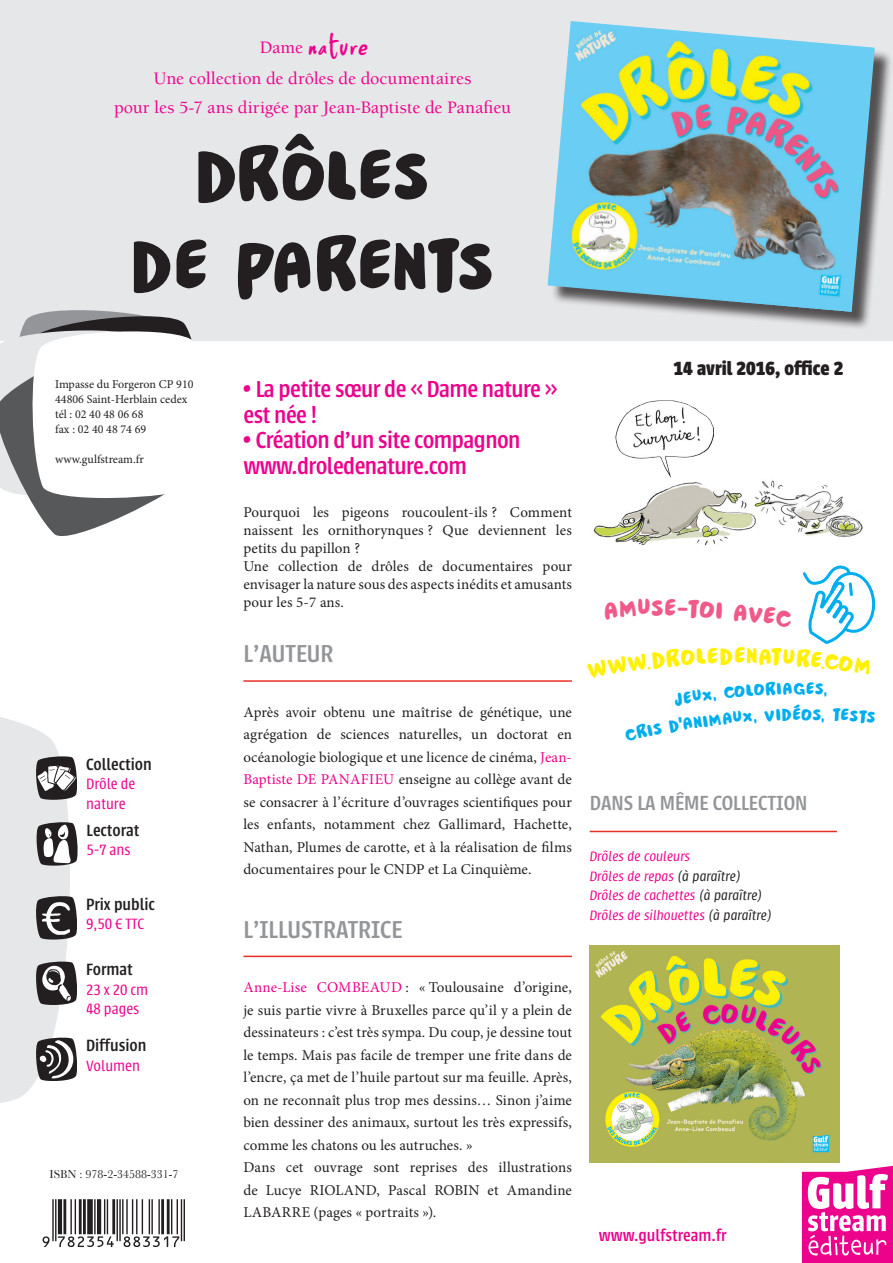
<style>
.page{position:relative;width:893px;height:1263px;background:#fff}
.page>*{position:absolute;margin:0;border:0;box-sizing:border-box;transform-origin:0 0}
.t1{font:75px/90px "DK Pardesi";color:#231f20;text-align:center}
.soussous_titre_hocke{font:36px "Splurge";color:#ed028c}
.SOUS_TITRE_1{font:500 27px "Urbana";color:#939598}
.INFORMATION_IMP{font:500 25.5px/25.5px "Urbana";letter-spacing:-.02em;color:#ed028c}
.sommaire_garde{font:25.5px "DK Pardesi";color:#f05988}
.sommaire_garde-2{font:24px "DK Pardesi";color:#fff101}
.Sous-titre{font:500 22.5px "Urbana";color:#939598}
.DATE{font:700 21px "Urbana";color:#231f20}
.soussous_titre_hocke-2{font:500 18px/28.5px "Berkeley";color:#ed028c;text-align:center}
.PICTO_1{font:500 18px "Urbana";color:#231f20}
.SITE_WEB{font:500 18px "Urbana";color:#ed028c}
.sommaire_garde-3{font:18px "DK Pardesi";color:#00aeef}
.PICTO_2{font:300 16.5px/19.5px "Urbana";color:#ed028c}
.TEXTE{font:15px/22.5px "Minion Pro";letter-spacing:.01em;color:#231f20;text-align:justify}
.Aut_et_ill_présa{font:italic 300 15px "Urbana";color:#ed028c}
.ADRESSE{font:12px "Minion Pro";color:#231f20}
.t2{font:12px "Baskerville";color:#231f20}
.s1{font-family:"Berkeley";font-weight:500;font-size:18px}
.s2{color:#ed028c}
.s3{color:#231f20}
</style>
<div class="page">
<div style="left:0;top:0;width:893px;height:340px;background:#e6e7e9"></div>
<svg style="left:0;top:717px;width:78px;height:386px"></svg>
<div style="left:550px;top:24px;width:343px;height:306px;background:#231f20;opacity:.75"></div>
<img style="left:548px;top:21px;width:327px;height:291px">
<svg style="left:32px;top:504px;width:115px;height:33px;fill:#57585a"></svg>
<svg style="left:0;top:310px;width:218px;height:194px"></svg>
<svg style="left:801px;top:1165px;width:92px;height:98px"></svg>
<hr style="left:243px;top:956px;width:329px;height:1px;background:#e82f24">
<hr style="left:243px;top:680px;width:329px;height:2px;background:#e82f24">
<hr style="left:590px;top:831px;width:247px;height:1px;background:#e82f24">
<img style="left:589px;top:945px;width:250px;height:218px">
<svg style="left:43px;top:1199px;width:142px;height:48px"></svg>
<img style="left:593px;top:400px;width:270px;height:146px">
<svg style="left:803px;top:565px;width:73px;height:79px"></svg>
<p class="soussous_titre_hocke" style="left:260px;top:19px;width:109px"><span class="s1">Dame</span> nature</p>
<p class="soussous_titre_hocke-2" style="left:114px;top:65px;width:399px">Une collection de drôles de documentaires<br>pour les 5-7 ans dirigée par Jean-Baptiste de Panafieu</p>
<p class="t1" style="left:132px;top:133px;width:364px">DRÔLES<br>DE PARENTS</p>
<p class="ADRESSE" style="left:55px;top:376px;width:140px">Impasse du Forgeron CP 910</p>
<p class="ADRESSE" style="left:55px;top:391px;width:134px">44806 Saint-Herblain cedex</p>
<p class="ADRESSE" style="left:55px;top:406px;width:90px">tél : 02 40 48 06 68</p>
<p class="ADRESSE" style="left:55px;top:421px;width:93px">fax : 02 40 48 74 69</p>
<p class="ADRESSE" style="left:55px;top:451px;width:90px">www.gulfstream.fr</p>
<p class="PICTO_1" style="left:86px;top:755px;width:67px">Collection</p>
<p class="PICTO_2" style="left:86px;top:775px;width:51px">Drôle de nature</p>
<p class="PICTO_1" style="left:87px;top:820px;width:54px">Lectorat</p>
<p class="PICTO_2" style="left:87px;top:840px;width:45px">5-7 ans</p>
<p class="PICTO_1" style="left:86px;top:894px;width:70px">Prix public</p>
<p class="PICTO_2" style="left:86px;top:914px;width:60px">9,50 € TTC</p>
<p class="PICTO_1" style="left:86px;top:960px;width:48px">Format</p>
<p class="PICTO_2" style="left:86px;top:980px;width:64px">23 x 20 cm</p>
<p class="PICTO_2" style="left:86px;top:999px;width:55px">48 pages</p>
<p class="PICTO_1" style="left:86px;top:1036px;width:62px">Diffusion</p>
<p class="PICTO_2" style="left:86px;top:1056px;width:55px">Volumen</p>
<p class="t2" style="left:49px;top:1167px;width:131px">ISBN : 978-2-34588-331-7</p>
<p class="INFORMATION_IMP" style="left:243px;top:377px;width:316px">• La petite sœur de « Dame nature » est née !</p>
<p class="INFORMATION_IMP" style="left:243px;top:428px;width:279px">• Création d’un site compagnon www.droledenature.com</p>
<p class="TEXTE" style="left:243px;top:503px;width:330px;line-height:18px">Pourquoi les pigeons roucoulent-ils ? Comment naissent les ornithorynques ? Que deviennent les petits du papillon ?</p>
<p class="TEXTE" style="left:243px;top:557px;width:330px;line-height:18px">Une collection de drôles de documentaires pour envisager la nature sous des aspects inédits et amusants pour les 5-7 ans.</p>
<p class="SOUS_TITRE_1" style="left:243px;top:639px;width:91px">L’AUTEUR</p>
<p class="TEXTE" style="left:243px;top:701px;width:330px">Après avoir obtenu une maîtrise de génétique, une agrégation de sciences naturelles, un doctorat en océanologie biologique et une licence de cinéma, <span class="s2">Jean-Baptiste DE PANAFIEU</span> enseigne au collège avant de se consacrer à l’écriture d’ouvrages scientifiques pour les enfants, notamment chez Gallimard, Hachette, Nathan, Plumes de carotte, et à la réalisation de films documentaires pour le CNDP et La Cinquième.</p>
<p class="SOUS_TITRE_1" style="left:243px;top:915px;width:160px">L’ILLUSTRATRICE</p>
<p class="TEXTE" style="left:243px;top:976px;width:330px"><span class="s2">Anne-Lise COMBEAUD</span> : « Toulousaine d’origine, je suis partie vivre à Bruxelles parce qu’il y a plein de dessinateurs : c’est très sympa. Du coup, je dessine tout le temps. Mais pas facile de tremper une frite dans de l’encre, ça met de l’huile partout sur ma feuille. Après, on ne reconnaît plus trop mes dessins… Sinon j’aime bien dessiner des animaux, surtout les très expressifs, comme les chatons ou les autruches. »</p>
<p class="TEXTE" style="left:243px;top:1156px;width:330px">Dans cet ouvrage sont reprises des illustrations de Lucye RIOLAND, Pascal ROBIN et Amandine LABARRE (pages « portraits »).</p>
<p class="DATE" style="left:674px;top:356px;width:171px">14 avril 2016, office 2</p>
<p class="sommaire_garde" style="left:651px;top:592px;width:14px">S</p>
<p class="sommaire_garde-2" style="left:734px;top:640px;width:13px">E</p>
<p class="sommaire_garde-3" style="left:793px;top:677px;width:23px">GE</p>
<p class="sommaire_garde-3" style="left:801px;top:703px;width:12px">O</p>
<p class="Sous-titre" style="left:590px;top:791px;width:219px">DANS LA MÊME COLLECTION</p>
<p class="Aut_et_ill_présa" style="left:590px;top:848px;width:102px">Drôles de couleurs</p>
<p class="Aut_et_ill_présa" style="left:590px;top:868px;width:153px">Drôles de repas <span class="s3">(à paraître)</span></p>
<p class="Aut_et_ill_présa" style="left:590px;top:887px;width:174px">Drôles de cachettes <span class="s3">(à paraître)</span></p>
<p class="Aut_et_ill_présa" style="left:590px;top:907px;width:184px">Drôles de silhouettes <span class="s3">(à paraître)</span></p>
<p class="SITE_WEB" style="left:599px;top:1226px;width:129px">www.gulfstream.fr</p>
</div>
